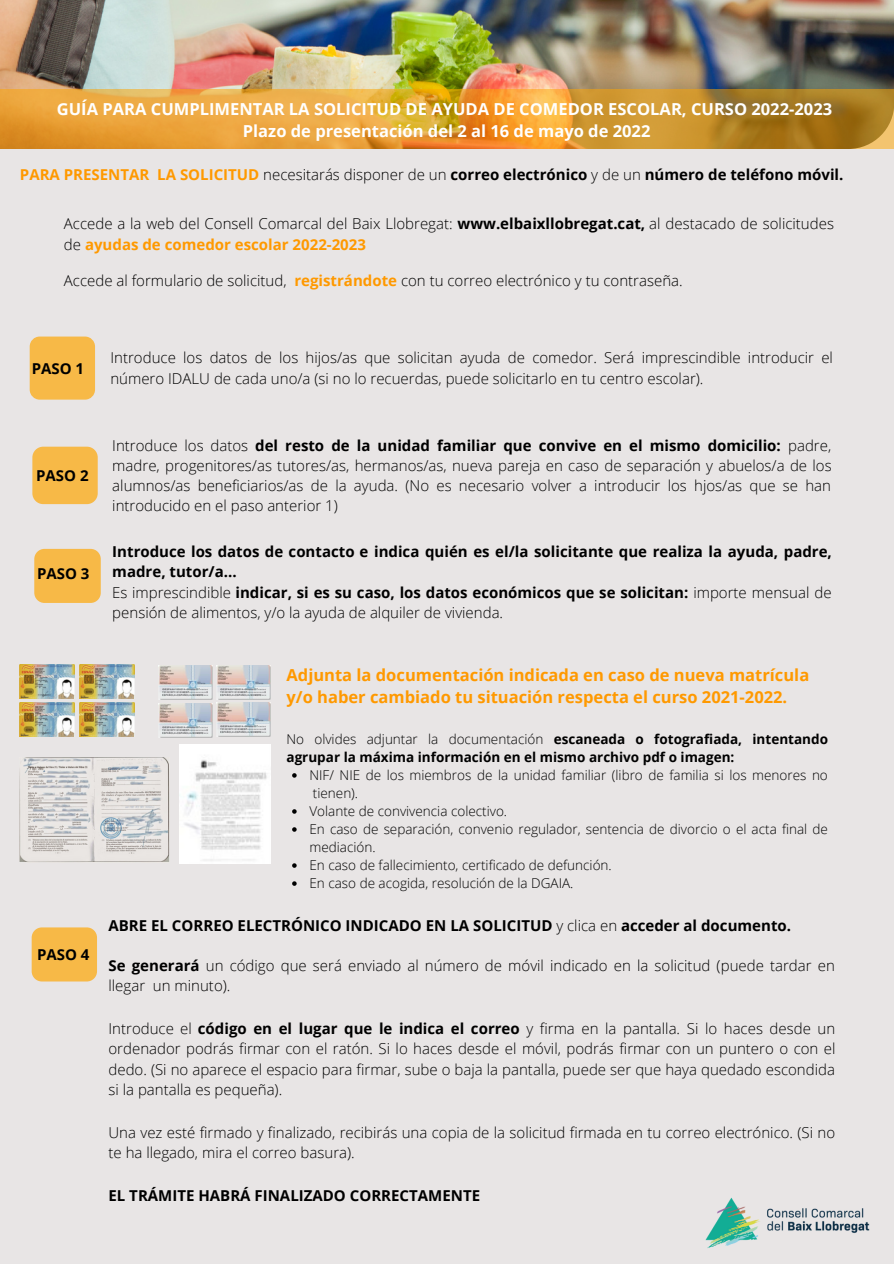
<style>
.page{position:relative;width:894px;height:1264px;background:#fff}
.page>*{position:absolute;margin:0;border:0;box-sizing:border-box;transform-origin:0 0}
.t1{font:700 16.5px "Open Sans";color:#fff}
.t2{font:700 16.5px/22.5px "Open Sans";color:#f90}
.t3{font:300 15px/20.2px "Open Sans";color:#000}
.t4{font:700 15px/20.2px "Open Sans";color:#000}
.t5{font:300 13.5px/18px "Open Sans";color:#000}
.t6{font:700 13.5px/18px "Open Sans";color:#000}
.s1{color:#f90}
.s2{font-weight:300}
.s3{font-weight:700}
.s4{font-weight:700;color:#f90}
</style>
<div class="page">
<div style="left:0;top:0;width:893px;height:1263px;background:#e8e5e5"></div>
<img style="left:0;top:0;width:893px;height:89px">
<svg style="left:0;top:89px;width:893px;height:60px;background:#d89833"></svg>
<img style="left:180px;top:744px;width:90px;height:120px">
<img style="left:20px;top:757px;width:149px;height:105px">
<img style="left:20px;top:664px;width:55px;height:34px">
<img style="left:20px;top:702px;width:55px;height:34px">
<img style="left:79px;top:702px;width:55px;height:34px">
<img style="left:158px;top:666px;width:54px;height:34px">
<img style="left:216px;top:666px;width:54px;height:34px">
<img style="left:158px;top:703px;width:54px;height:34px">
<img style="left:216px;top:702px;width:54px;height:34px">
<img style="left:79px;top:664px;width:55px;height:34px">
<img style="left:705px;top:1197px;width:165px;height:51px">
<div style="left:30px;top:336px;width:65px;height:63px;background:#f7b947;border-radius:10px"></div>
<div style="left:32px;top:446px;width:66px;height:58px;background:#f7b947;border-radius:11px"></div>
<svg style="left:292px;top:773px;width:4px;height:4px"></svg>
<svg style="left:292px;top:809px;width:4px;height:4px"></svg>
<svg style="left:292px;top:827px;width:4px;height:4px"></svg>
<svg style="left:292px;top:863px;width:4px;height:4px"></svg>
<svg style="left:292px;top:881px;width:4px;height:4px"></svg>
<div style="left:34px;top:549px;width:67px;height:54px;background:#f7b947;border-radius:10px"></div>
<div style="left:32px;top:927px;width:65px;height:54px;background:#f7b947;border-radius:10px"></div>
<p class="t1" style="left:57px;top:97px;width:776px">GUÍA PARA CUMPLIMENTAR LA SOLICITUD DE AYUDA DE COMEDOR ESCOLAR, CURSO 2022-2023</p>
<p class="t1" style="left:243px;top:119px;width:409px">Plazo de presentación del 2 al 16 de mayo de 2022</p>
<p class="t4" style="left:20px;top:164px;width:824px"><span class="s1">PARA PRESENTAR LA SOLICITUD</span> <span class="s2">necesitarás disponer de un</span> correo electrónico <span class="s2">y de un</span> número de teléfono móvil.</p>
<p class="t3" style="left:64px;top:213px;width:771px">Accede a la web del Consell Comarcal del Baix Llobregat: <span class="s3">www.elbaixllobregat.cat,</span> al destacado de solicitudes de <span class="s4">ayudas de comedor escolar 2022-2023</span></p>
<p class="t3" style="left:64px;top:270px;width:620px">Accede al formulario de solicitud, <span class="s4">registrándote</span> con tu correo electrónico y tu contraseña.</p>
<p class="t4" style="left:32px;top:357px;width:54px">PASO 1</p>
<p class="t3" style="left:110px;top:347px;width:723px">Introduce los datos de los hijos/as que solicitan ayuda de comedor. Será imprescindible introducir el número IDALU de cada uno/a (si no lo recuerdas, puede solicitarlo en tu centro escolar).</p>
<p class="t4" style="left:36px;top:465px;width:54px">PASO 2</p>
<p class="t4" style="left:37px;top:563px;width:54px">PASO 3</p>
<p class="t4" style="left:37px;top:944px;width:54px">PASO 4</p>
<p class="t3" style="left:112px;top:434px;width:720px;text-align:justify">Introduce los datos <span class="s3">del resto de la unidad familiar que convive en el mismo domicilio:</span> padre, madre, progenitores/as tutores/as, hermanos/as, nueva pareja en caso de separación y abuelos/a de los alumnos/as beneficiarios/as de la ayuda. (No es necesario volver a introducir los hjos/as que se han introducido en el paso anterior 1)</p>
<p class="t4" style="left:112px;top:541px;width:721px">Introduce los datos de contacto e indica quién es el/la solicitante que realiza la ayuda, padre, madre, tutor/a...</p>
<p class="t3" style="left:112px;top:582px;width:720px">Es imprescindible <span class="s3">indicar, si es su caso, los datos económicos que se solicitan:</span> importe mensual de pensión de alimentos, y/o la ayuda de alquiler de vivienda.</p>
<p class="t2" style="left:286px;top:663px;width:524px">Adjunta la documentación indicada en caso de nueva matrícula y/o haber cambiado tu situación respecta el curso 2021-2022.</p>
<p class="t6" style="left:286px;top:729px;width:543px"><span class="s2">No olvides adjuntar la documentación</span> escaneada o fotografiada, intentando agrupar la máxima información en el mismo archivo pdf o imagen:</p>
<p class="t5" style="left:309px;top:765px;width:519px">NIF/ NIE de los miembros de la unidad familiar (libro de familia si los menores no tienen).</p>
<p class="t5" style="left:309px;top:801px;width:199px">Volante de convivencia colectivo.</p>
<p class="t5" style="left:309px;top:819px;width:520px">En caso de separación, convenio regulador, sentencia de divorcio o el acta final de mediación.</p>
<p class="t5" style="left:309px;top:855px;width:304px">En caso de fallecimiento, certificado de defunción.</p>
<p class="t5" style="left:309px;top:873px;width:265px">En caso de acogida, resolución de la DGAIA.</p>
<p class="t4" style="left:108px;top:914px;width:684px">ABRE EL CORREO ELECTRÓNICO INDICADO EN LA SOLICITUD <span class="s2">y clica en</span> acceder al documento.</p>
<p class="t3" style="left:108px;top:955px;width:727px"><span class="s3">Se generará</span> un código que será enviado al número de móvil indicado en la solicitud (puede tardar en llegar un minuto).</p>
<p class="t3" style="left:108px;top:1018px;width:728px;text-align:justify">Introduce el <span class="s3">código en el lugar que le indica el correo</span> y firma en la pantalla. Si lo haces desde un ordenador podrás firmar con el ratón. Si lo haces desde el móvil, podrás firmar con un puntero o con el dedo. (Si no aparece el espacio para firmar, sube o baja la pantalla, puede ser que haya quedado escondida si la pantalla es pequeña).</p>
<p class="t3" style="left:108px;top:1121px;width:728px">Una vez esté firmado y finalizado, recibirás una copia de la solicitud firmada en tu correo electrónico. (Si no te ha llegado, mira el correo basura).</p>
<p class="t4" style="left:108px;top:1184px;width:373px">EL TRÁMITE HABRÁ FINALIZADO CORRECTAMENTE</p>
</div>
